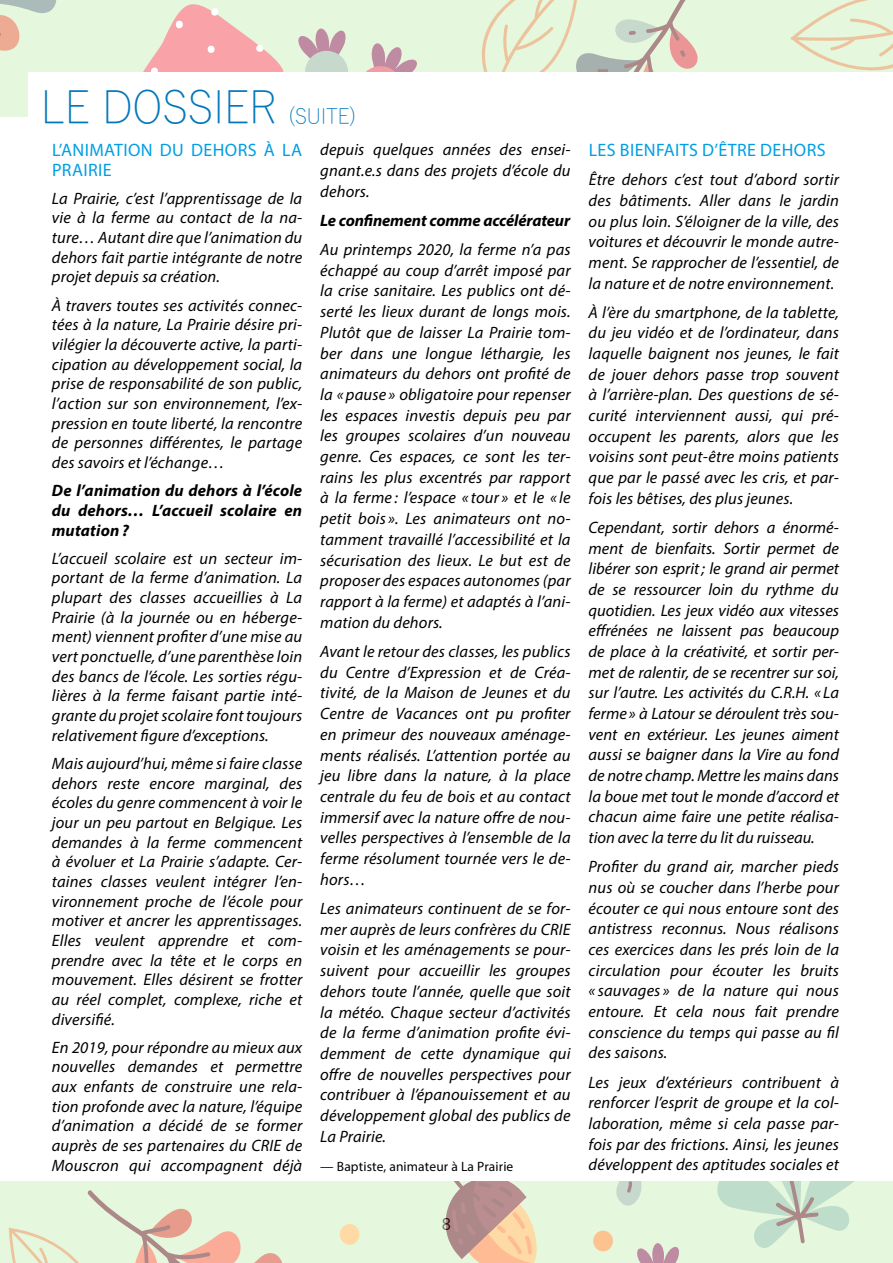
<style>
.page{position:relative;width:893px;height:1263px;background:#fff}
.page>*{position:absolute;margin:0;border:0;box-sizing:border-box;transform-origin:0 0}
.t1{font:300 45px "Yu Gothic";color:#0077ba;scale:.95 1}
.t2{font:18px/19.6px "Myriad Pro";letter-spacing:.02em;color:#009fe3}
.t3{font:18px "Corbel";color:#000}
.t4{font:italic 16.5px/20.7px "Myriad Pro";letter-spacing:.01em;color:#000;text-align:justify}
.t5{font:italic 700 16.5px/19.6px "Myriad Pro";letter-spacing:.01em;color:#000;text-align:justify}
.t6{font:italic 700 16.5px "Myriad Pro";letter-spacing:-.01em;color:#000}
.t7{font:13.5px "Myriad Pro";letter-spacing:.01em;color:#000}
.s1{font-size:21px}
</style>
<div class="page">
<div style="left:0;top:1181px;width:893px;height:82px;background:#e5f7dc"></div>
<svg style="left:637px;top:1243px;width:42px;height:20px"></svg>
<svg style="left:445px;top:1181px;width:92px;height:82px"></svg>
<svg style="left:616px;top:1181px;width:26px;height:25px"></svg>
<svg style="left:717px;top:1181px;width:137px;height:67px"></svg>
<div style="left:340px;top:1224px;width:19px;height:21px;background:#ffdaa5;border-radius:50%"></div>
<div style="left:593px;top:1230px;width:20px;height:21px;background:#fcc28f;border-radius:50%"></div>
<svg style="left:8px;top:1190px;width:274px;height:73px"></svg>
<div style="left:0;top:0;width:893px;height:117px;background:#e5f7dc"></div>
<svg style="left:298px;top:28px;width:119px;height:44px"></svg>
<svg style="left:0;top:0;width:57px;height:51px"></svg>
<svg style="left:481px;top:0;width:217px;height:72px"></svg>
<svg style="left:791px;top:0;width:102px;height:71px"></svg>
<svg style="left:143px;top:4px;width:141px;height:68px"></svg>
<div style="left:28px;top:72px;width:865px;height:52px;background:#fff"></div>
<h1 class="t1" style="left:41px;top:66px;width:334px">LE DOSSIER <span class="s1">(SUITE)</span></h1>
<p class="t2" style="left:52px;top:140px;width:252px">L’ANIMATION DU DEHORS À LA<br>PRAIRIE</p>
<p class="t4" style="left:52px;top:188px;width:252px;line-height:19.6px">La Prairie, c’est l’apprentissage de la vie à la ferme au contact de la na&shy;ture… Autant dire que l’animation du dehors fait partie intégrante de notre projet depuis sa création.</p>
<p class="t4" style="left:52px;top:295px;width:252px;line-height:19.6px">À travers toutes ses activités connec&shy;tées à la nature, La Prairie désire pri&shy;vilégier la découverte active, la parti&shy;cipation au développement social, la prise de responsabilité de son public, l’action sur son environnement, l’ex&shy;pression en toute liberté, la rencontre de personnes différentes, le partage des savoirs et l’échange…</p>
<p class="t5" style="left:52px;top:480px;width:252px">De l’animation du dehors à l’école du dehors… L’accueil scolaire en mutation ?</p>
<p class="t4" style="left:52px;top:548px;width:252px;line-height:19.6px">L’accueil scolaire est un secteur im&shy;portant de la ferme d’animation. La plupart des classes accueillies à La Prairie (à la journée ou en héberge&shy;ment) viennent profiter d’une mise au vert ponctuelle, d’une parenthèse loin des bancs de l’école. Les sorties régu&shy;lières à la ferme faisant partie inté&shy;grante du projet scolaire font toujours relativement figure d’exceptions.</p>
<p class="t4" style="left:52px;top:753px;width:252px;line-height:19.6px">Mais aujourd’hui, même si faire classe dehors reste encore marginal, des écoles du genre commencent à voir le jour un peu partout en Belgique. Les demandes à la ferme commencent à évoluer et La Prairie s’adapte. Cer&shy;taines classes veulent intégrer l’en&shy;vironnement proche de l’école pour motiver et ancrer les apprentissages.<br>Elles veulent apprendre et com&shy;prendre avec la tête et le corps en mouvement. Elles désirent se frotter au réel complet, complexe, riche et diversifié.</p>
<p class="t4" style="left:52px;top:1037px;width:252px;line-height:19.6px">En 2019, pour répondre au mieux aux nouvelles demandes et permettre aux enfants de construire une rela&shy;tion profonde avec la nature, l’équipe d’animation a décidé de se former auprès de ses partenaires du CRIE de Mouscron qui accompagnent déjà</p>
<p class="t4" style="left:320px;top:139px;width:252px">depuis quelques années des ensei&shy;gnant.e.s dans des projets d’école du dehors.</p>
<p class="t6" style="left:320px;top:209px;width:251px">Le confinement comme accélérateur</p>
<p class="t4" style="left:320px;top:239px;width:252px">Au printemps 2020, la ferme n’a pas échappé au coup d’arrêt imposé par la crise sanitaire. Les publics ont dé&shy;serté les lieux durant de longs mois.<br>Plutôt que de laisser La Prairie tom&shy;ber dans une longue léthargie, les animateurs du dehors ont profité de la « pause » obligatoire pour repenser les espaces investis depuis peu par les groupes scolaires d’un nouveau genre. Ces espaces, ce sont les ter&shy;rains les plus excentrés par rapport à la ferme : l’espace « tour » et le « le petit bois ». Les animateurs ont no&shy;tamment travaillé l’accessibilité et la sécurisation des lieux. Le but est de proposer des espaces autonomes (par rapport à la ferme) et adaptés à l’ani&shy;mation du dehors.</p>
<p class="t4" style="left:320px;top:641px;width:252px">Avant le retour des classes, les publics du Centre d’Expression et de Créa&shy;tivité, de la Maison de Jeunes et du Centre de Vacances ont pu profiter en primeur des nouveaux aménage&shy;ments réalisés. L’attention portée au jeu libre dans la nature, à la place centrale du feu de bois et au contact immersif avec la nature offre de nou&shy;velles perspectives à l’ensemble de la ferme résolument tournée vers le de&shy;hors…</p>
<p class="t4" style="left:320px;top:898px;width:252px">Les animateurs continuent de se for&shy;mer auprès de leurs confrères du CRIE voisin et les aménagements se pour&shy;suivent pour accueillir les groupes dehors toute l’année, quelle que soit la météo. Chaque secteur d’activités de la ferme d’animation profite évi&shy;demment de cette dynamique qui offre de nouvelles perspectives pour contribuer à l’épanouissement et au développement global des publics de La Prairie.</p>
<p class="t7" style="left:320px;top:1158px;width:195px">— Baptiste, animateur à La Prairie</p>
<p class="t2" style="left:589px;top:140px;width:238px">LES BIENFAITS D’ÊTRE DEHORS</p>
<p class="t4" style="left:589px;top:169px;width:252px">Être dehors c’est tout d’abord sortir des bâtiments. Aller dans le jardin ou plus loin. S’éloigner de la ville, des voitures et découvrir le monde autre&shy;ment. Se rapprocher de l’essentiel, de la nature et de notre environnement.</p>
<p class="t4" style="left:589px;top:302px;width:252px">À l’ère du smartphone, de la tablette, du jeu vidéo et de l’ordinateur, dans laquelle baignent nos jeunes, le fait de jouer dehors passe trop souvent à l’arrière-plan. Des questions de sé&shy;curité interviennent aussi, qui pré&shy;occupent les parents, alors que les voisins sont peut-être moins patients que par le passé avec les cris, et par&shy;fois les bêtises, des plus jeunes.</p>
<p class="t4" style="left:589px;top:517px;width:252px">Cependant, sortir dehors a énormé&shy;ment de bienfaits. Sortir permet de libérer son esprit; le grand air permet de se ressourcer loin du rythme du quotidien. Les jeux vidéo aux vitesses effrénées ne laissent pas beaucoup de place à la créativité, et sortir per&shy;met de ralentir, de se recentrer sur soi, sur l’autre. Les activités du C.R.H. « La ferme » à Latour se déroulent très sou&shy;vent en extérieur. Les jeunes aiment aussi se baigner dans la Vire au fond de notre champ. Mettre les mains dans la boue met tout le monde d’accord et chacun aime faire une petite réalisa&shy;tion avec la terre du lit du ruisseau.</p>
<p class="t4" style="left:589px;top:856px;width:252px">Profiter du grand air, marcher pieds nus où se coucher dans l’herbe pour écouter ce qui nous entoure sont des antistress reconnus. Nous réalisons ces exercices dans les prés loin de la circulation pour écouter les bruits « sauvages » de la nature qui nous entoure. Et cela nous fait prendre conscience du temps qui passe au fil des saisons.</p>
<p class="t4" style="left:589px;top:1071px;width:252px">Les jeux d’extérieurs contribuent à renforcer l’esprit de groupe et la col&shy;laboration, même si cela passe par&shy;fois par des frictions. Ainsi, les jeunes développent des aptitudes sociales et</p>
<p class="t3" style="left:442px;top:1213px;width:11px">8</p>
</div>
